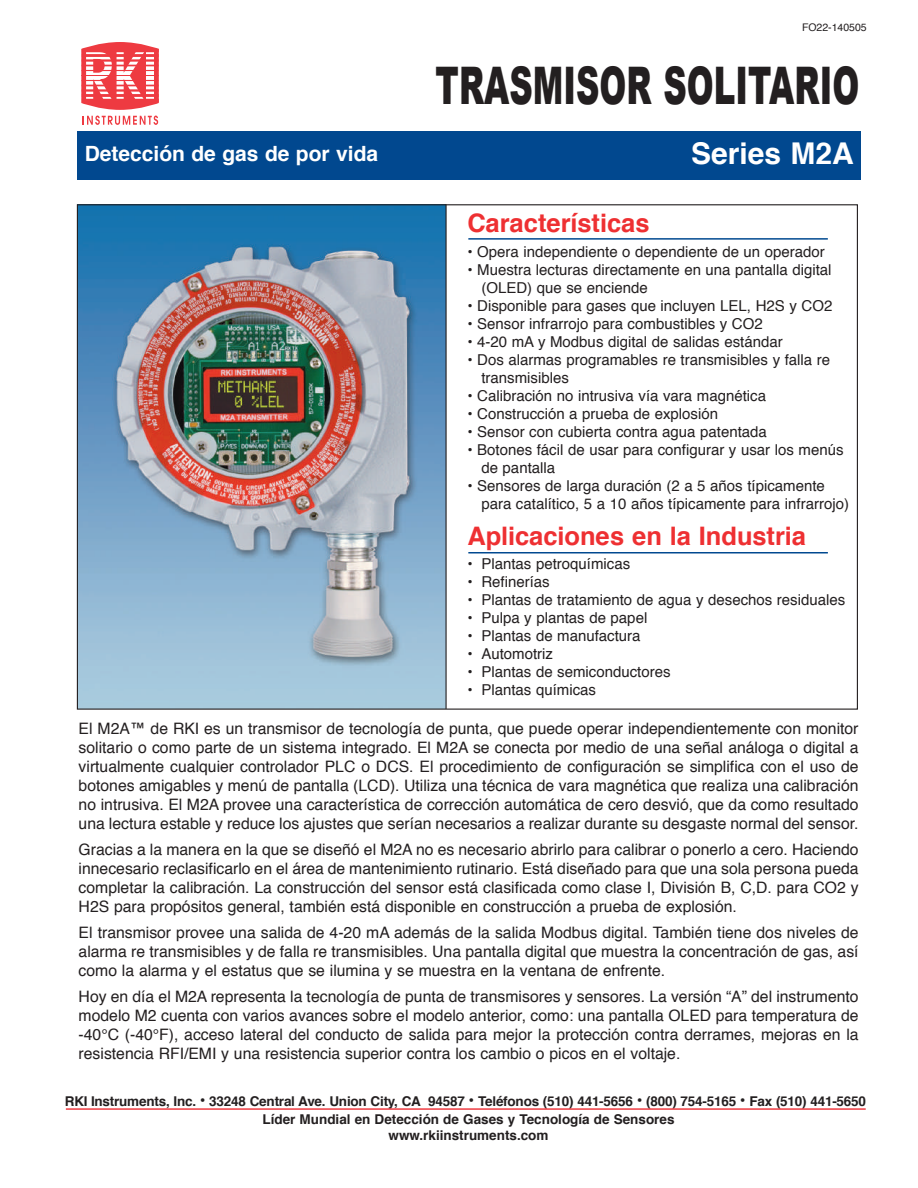
<style>
.page{position:relative;width:918px;height:1188px;background:#fff}
.page>*{position:absolute;margin:0;border:0;box-sizing:border-box;transform-origin:0 0}
.t1{font:900 51.9px "Arial";color:#231f20;scale:.62 1}
.t2{font:700 30px "Helvetica";color:#fff}
.t3{font:700 25.5px "Helvetica";color:#ee3032}
.t4{font:700 21px "Helvetica";color:#fff}
.t5{font:15.75px/18.9px "Helvetica";color:#231f20;text-align:justify}
.t6{font:15px/18px "Helvetica";color:#231f20}
.t7{font:700 13.5px/16.2px "Helvetica";letter-spacing:-.015em;color:#231f20;text-align:center}
.t8{font:10.5px "Helvetica";color:#231f20}
.s1{font-size:16.5px}
</style>
<div class="page">
<div style="left:77px;top:131px;width:783px;height:49px;background:#01488f"></div>
<svg style="left:83px;top:116px;width:75px;height:9px"></svg>
<svg style="left:81px;top:42px;width:78px;height:68px"></svg>
<svg style="left:147px;top:52px;width:7px;height:47px"></svg>
<hr style="left:82px;top:49px;width:77px;height:3px;background:#ee3a41">
<hr style="left:82px;top:54px;width:77px;height:3px;background:#ee3a41">
<hr style="left:82px;top:59px;width:77px;height:3px;background:#ee3a41">
<hr style="left:82px;top:65px;width:77px;height:1px;background:#ee3a41">
<hr style="left:82px;top:70px;width:76px;height:1px;background:#ee3a41">
<hr style="left:82px;top:99px;width:77px;height:3px;background:#ee3a41">
<hr style="left:82px;top:94px;width:77px;height:3px;background:#ee3a41">
<hr style="left:82px;top:89px;width:77px;height:3px;background:#ee3a41">
<hr style="left:82px;top:85px;width:77px;height:1px;background:#ee3a41">
<hr style="left:82px;top:80px;width:76px;height:1px;background:#ee3a41">
<hr style="left:81px;top:75px;width:77px;height:1px;background:#ee3a41">
<hr style="left:66px;top:1108px;width:800px;height:2px;background:#ee3a41">
<img style="left:79px;top:206px;width:367px;height:502px">
<hr style="left:468px;top:552px;width:360px;height:2px;background:#014990">
<hr style="left:468px;top:238px;width:360px;height:2px;background:#014990">
<hr style="left:446px;top:204px;width:1px;height:505px;background:#231f20">
<p class="t8" style="left:802px;top:19px;width:66px">FO22-140505</p>
<h1 class="t1" style="left:436px;top:48px;width:685px">TRASMISOR SOLITARIO</h1>
<h3 class="t4" style="left:85px;top:137px;width:295px">Detección de gas de por vida</h3>
<h2 class="t2" style="left:691px;top:129px;width:164px">Series M2A</h2>
<h3 class="t3" style="left:467px;top:203px;width:184px">Características</h3>
<p class="t6" style="left:467px;top:243px;width:359px">• Opera independiente o dependiente de un operador</p>
<p class="t6" style="left:481px;top:261px;width:352px;text-indent:-14px">• Muestra lecturas directamente en una pantalla digital (OLED) que se enciende</p>
<p class="t6" style="left:467px;top:297px;width:367px">• Disponible para gases que incluyen LEL, H2S y CO2</p>
<p class="t6" style="left:467px;top:315px;width:297px">• Sensor infrarrojo para combustibles y CO2</p>
<p class="t6" style="left:467px;top:333px;width:317px">• 4-20 mA y Modbus digital de salidas estándar</p>
<p class="t6" style="left:481px;top:351px;width:350px;text-indent:-14px">• Dos alarmas programables re transmisibles y falla re transmisibles</p>
<p class="t6" style="left:467px;top:387px;width:300px">• Calibración no intrusiva vía vara magnética</p>
<p class="t6" style="left:467px;top:405px;width:252px">• Construcción a prueba de explosión</p>
<p class="t6" style="left:467px;top:423px;width:301px">• Sensor con cubierta contra agua patentada</p>
<p class="t6" style="left:481px;top:441px;width:364px;text-indent:-14px">• Botones fácil de usar para configurar y usar los menús de pantalla</p>
<p class="t6" style="left:481px;top:477px;width:369px;text-indent:-14px">• Sensores de larga duración (2 a 5 años típicamente para catalítico, 5 a 10 años típicamente para infrarrojo)</p>
<h3 class="t3" style="left:467px;top:515px;width:340px">Aplicaciones en la Industria</h3>
<p class="t6" style="left:467px;top:556px;width:164px">• Plantas petroquímicas</p>
<p class="t6" style="left:467px;top:574px;width:84px">• Refinerías</p>
<p class="t6" style="left:467px;top:592px;width:379px">• Plantas de tratamiento de agua y desechos residuales</p>
<p class="t6" style="left:467px;top:610px;width:181px">• Pulpa y plantas de papel</p>
<p class="t6" style="left:467px;top:628px;width:175px">• Plantas de manufactura</p>
<p class="t6" style="left:467px;top:646px;width:87px">• Automotriz</p>
<p class="t6" style="left:467px;top:664px;width:205px">• Plantas de semiconductores</p>
<p class="t6" style="left:467px;top:682px;width:130px">• Plantas químicas</p>
<p class="t5" style="left:79px;top:720px;width:782px">El M2A™ de RKI es un transmisor de tecnología de punta, que puede operar independientemente con monitor solitario o como parte de un sistema integrado. El M2A se conecta por medio de una señal análoga o digital a virtualmente cualquier controlador PLC o DCS. El procedimiento de configuración se simplifica con el uso de botones amigables y menú de pantalla (LCD). Utiliza una técnica de vara magnética que realiza una calibración no intrusiva. El M2A provee una característica de corrección automática de cero desvió, que da como resultado una lectura estable y reduce los ajustes que serían necesarios a realizar durante su desgaste normal del sensor.</p>
<p class="t5" style="left:79px;top:841px;width:782px">Gracias a la manera en la que se diseñó el M2A no es necesario abrirlo para calibrar o ponerlo a cero. Haciendo innecesario reclasificarlo en el área de mantenimiento rutinario. Está diseñado para que una sola persona pueda completar la calibración. La construcción del sensor está clasificada como clase I, División B, C,D. para CO2 y H2S para propósitos general, también está disponible en construcción a prueba de explosión.</p>
<p class="t5" style="left:79px;top:924px;width:781px">El transmisor provee una salida de 4-20 mA además de la salida Modbus digital. También tiene dos niveles de alarma re transmisibles y de falla re transmisibles. Una pantalla digital que muestra la concentración de gas, así como la alarma y el estatus que se ilumina y se muestra en la ventana de enfrente.</p>
<p class="t5" style="left:79px;top:988px;width:782px">Hoy en día el M2A representa la tecnología de punta de transmisores y sensores. La versión “A” del instrumento modelo M2 cuenta con varios avances sobre el modelo anterior, como: una pantalla OLED para temperatura de -40°C (-40°F), acceso lateral del conducto de salida para mejor la protección contra derrames, mejoras en la resistencia RFI/EMI y una resistencia superior contra los cambio o picos en el voltaje.</p>
<p class="t7" style="left:65px;top:1093px;width:803px">RKI Instruments, Inc. <span class="s1">•</span> 33248 Central Ave. Union City, CA 94587 <span class="s1">•</span> Teléfonos (510) 441-5656 <span class="s1">•</span> (800) 754-5165 <span class="s1">•</span> Fax (510) 441-5650</p>
<p class="t7" style="left:263px;top:1111px;width:414px">Líder Mundial en Detección de Gases y Tecnología de Sensores www.rkiinstruments.com</p>
</div>
